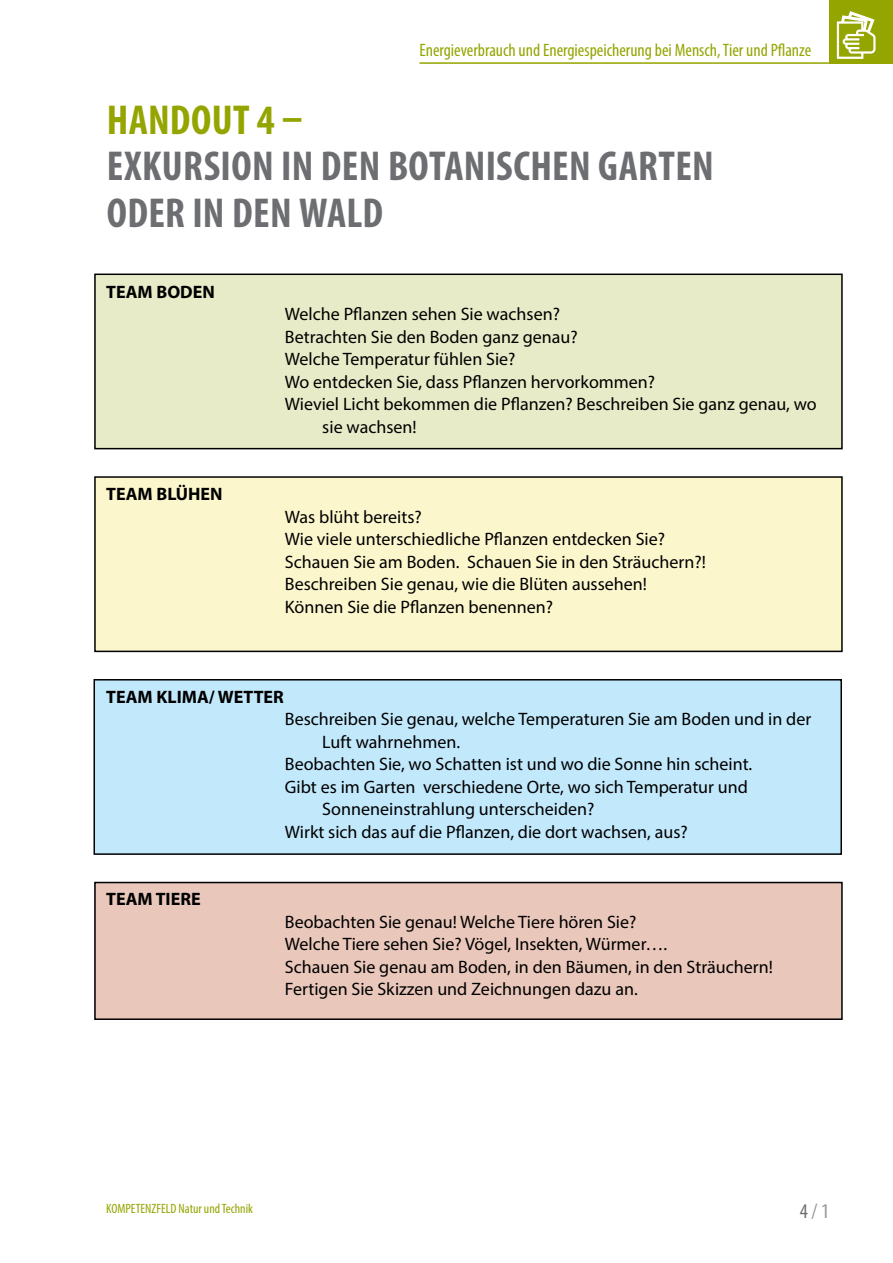
<style>
.page{position:relative;width:893px;height:1263px;background:#fff}
.page>*{position:absolute;margin:0;border:0;box-sizing:border-box;transform-origin:0 0}
.t1{font:700 condensed 42px "Myriad Pro";letter-spacing:.015em;color:#6d6e71}
.t2{font:700 condensed 42px "Myriad Pro";color:#94a500}
.t3{font:condensed 21px "Myriad Pro";color:#939598}
.t4{font:18px/22.5px "Myriad Pro";color:#000}
.t5{font:condensed 18px "Myriad Pro";color:#94a500}
.t6{font:700 18px "Myriad Pro";color:#000}
.t7{font:condensed 13.5px "Myriad Pro";color:#94a500}
.s1{color:#6d6e71}
</style>
<div class="page">
<hr style="left:419px;top:62px;width:435px;height:2px;background:#94a500">
<div style="left:829px;top:0;width:64px;height:64px;background:#94a500"></div>
<div style="left:842px;top:12px;width:32px;height:29px;border:3px solid #fff;border-radius:7px"></div>
<svg style="left:837px;top:14px;width:38px;height:45px"></svg>
<div style="left:95px;top:882px;width:747px;height:137px;background:#e9c7ba"></div>
<div style="left:94px;top:882px;width:749px;height:138px;border:2px solid #000"></div>
<div style="left:94px;top:680px;width:747px;height:174px;background:#c1e8fb"></div>
<div style="left:94px;top:679px;width:748px;height:176px;border:2px solid #000"></div>
<div style="left:95px;top:477px;width:747px;height:174px;background:#fcf6cd"></div>
<div style="left:94px;top:476px;width:749px;height:176px;border:2px solid #000"></div>
<div style="left:95px;top:274px;width:747px;height:175px;background:#e8ebc7"></div>
<div style="left:94px;top:274px;width:749px;height:175px;border:2px solid #000"></div>
<p class="t5" style="left:419px;top:39px;width:393px">Energieverbrauch und Energiespeicherung bei Mensch, Tier und Pflanze</p>
<p class="t2" style="left:107px;top:93px;width:43px">HANDOUT</p>
<p class="t2" style="left:257px;top:93px;width:47px">4 –</p>
<p class="t1" style="left:107px;top:140px;width:75px">EXKURSION</p>
<p class="t1" style="left:281px;top:140px;width:126px">INDEN BOTANIS</p>
<p class="t1" style="left:513px;top:140px;width:125px">CHEN GARTEN</p>
<p class="t1" style="left:107px;top:187px;width:21px">ODER</p>
<p class="t1" style="left:192px;top:187px;width:154px">INDEN WALD</p>
<p class="t6" style="left:106px;top:280px;width:110px">TEAM BODEN</p>
<p class="t6" style="left:106px;top:482px;width:118px">TEAM BLÜHEN</p>
<p class="t4" style="left:285px;top:302px;width:277px">Welche Pflanzen sehen Sie wachsen?</p>
<p class="t4" style="left:285px;top:325px;width:294px">Betrachten Sie den Boden ganz genau?</p>
<p class="t4" style="left:285px;top:347px;width:232px">Welche Temperatur fühlen Sie?</p>
<p class="t4" style="left:285px;top:370px;width:372px">Wo entdecken Sie, dass Pflanzen hervorkommen?</p>
<p class="t4" style="left:285px;top:392px;width:533px">Wieviel Licht bekommen die Pflanzen? Beschreiben Sie ganz genau, wo</p>
<p class="t4" style="left:322px;top:415px;width:96px">sie wachsen!</p>
<p class="t4" style="left:285px;top:505px;width:423px">Was blüht bereits?<br>Wie viele unterschiedliche Pflanzen entdecken Sie?<br>Schauen Sie am Boden. Schauen Sie in den Sträuchern?!<br>Beschreiben Sie genau, wie die Blüten aussehen!<br>Können Sie die Pflanzen benennen?</p>
<p class="t6" style="left:106px;top:685px;width:179px">TEAM KLIMA/ WETTER</p>
<p class="t6" style="left:106px;top:887px;width:96px">TEAM TIERE</p>
<p class="t4" style="left:285px;top:707px;width:528px">Beschreiben Sie genau, welche Temperaturen Sie am Boden und in der</p>
<p class="t4" style="left:322px;top:730px;width:139px">Luft wahrnehmen.</p>
<p class="t4" style="left:285px;top:752px;width:469px">Beobachten Sie, wo Schatten ist und wo die Sonne hin scheint.</p>
<p class="t4" style="left:285px;top:775px;width:465px">Gibt es im Garten verschiedene Orte, wo sich Temperatur und</p>
<p class="t4" style="left:322px;top:797px;width:274px">Sonneneinstrahlung unterscheiden?</p>
<p class="t4" style="left:285px;top:820px;width:404px">Wirkt sich das auf die Pflanzen, die dort wachsen, aus?</p>
<p class="t4" style="left:285px;top:910px;width:489px">Beobachten Sie genau! Welche Tiere hören Sie?<br>Welche Tiere sehen Sie? Vögel, Insekten, Würmer….<br>Schauen Sie genau am Boden, in den Bäumen, in den Sträuchern!<br>Fertigen Sie Skizzen und Zeichnungen dazu an.</p>
<p class="t7" style="left:106px;top:1200px;width:148px">KOMPETENZFELD Natur und Technik</p>
<p class="t3" style="left:800px;top:1198px;width:31px"><span class="s1">4</span> / 1</p>
</div>
